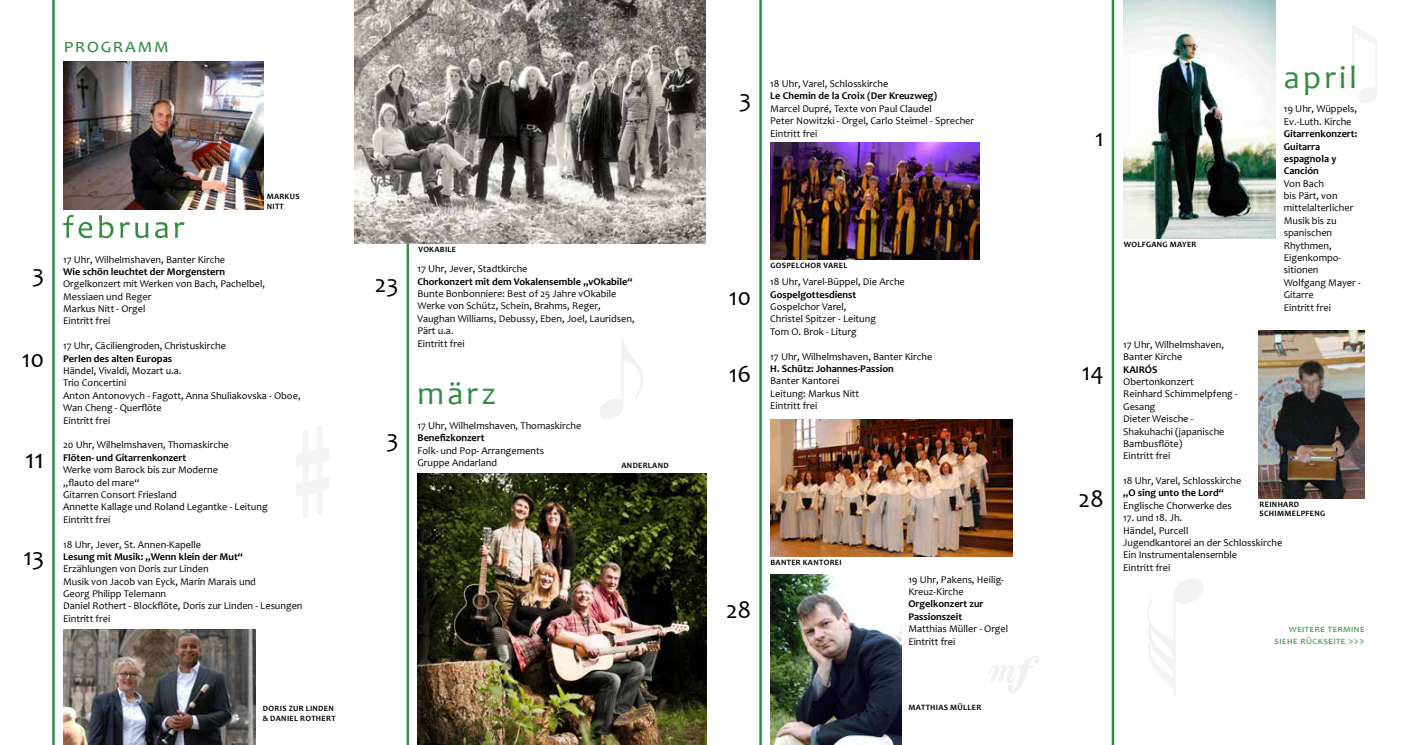
<style>
.page{position:relative;width:1407px;height:745px;background:#fff}
.page>*{position:absolute;margin:0;border:0;box-sizing:border-box;transform-origin:0 0}
.t1{font:32.5px "Candara";color:#348b41}
.t2{font:27.5px "Candara";color:#000}
.t3{font:25px "Candara";color:#000}
.t4{font:19.5px "Candara";color:#348b41}
.t5{font:10.25px/12.4px "Candara";color:#000}
.t6{font:700 10.25px/12.4px "Candara";color:#000}
.t7{font:10px/11.2px "Candara";letter-spacing:.05em;color:#348b41;text-align:right}
.t8{font:700 8.12px/9.8px "Candara";letter-spacing:.04em;color:#000}
</style>
<div class="page">
<hr style="left:759px;top:0;width:3px;height:744px;background:#348b41">
<svg style="left:63px;top:215px;width:122px;height:23px"></svg>
<hr style="left:52px;top:0;width:3px;height:744px;background:#348b41">
<hr style="left:406px;top:0;width:3px;height:744px;background:#348b41">
<svg style="left:296px;top:426px;width:33px;height:91px"></svg>
<hr style="left:1111px;top:0;width:3px;height:744px;background:#348b41">
<svg style="left:988px;top:656px;width:51px;height:36px"></svg>
<svg style="left:1335px;top:26px;width:42px;height:77px"></svg>
<img style="left:63px;top:61px;width:201px;height:148px">
<img style="left:63px;top:629px;width:193px;height:115px">
<img style="left:354px;top:0;width:351px;height:243px">
<img style="left:417px;top:473px;width:289px;height:271px">
<img style="left:770px;top:142px;width:210px;height:117px">
<img style="left:770px;top:419px;width:242px;height:137px">
<img style="left:770px;top:574px;width:131px;height:170px">
<img style="left:1123px;top:0;width:153px;height:238px">
<img style="left:1258px;top:331px;width:106px;height:167px">
<svg style="left:1147px;top:579px;width:56px;height:116px"></svg>
<svg style="left:600px;top:339px;width:43px;height:80px"></svg>
<h3 class="t4" style="left:64px;top:33px;width:106px">programm</h3>
<h3 class="t3" style="left:32px;top:258px;width:14px">3</h3>
<h3 class="t3" style="left:22px;top:343px;width:24px">10</h3>
<h2 class="t2" style="left:25px;top:441px;width:21px">11</h2>
<h3 class="t3" style="left:23px;top:541px;width:22px">13</h3>
<p class="t8" style="left:267px;top:191px;width:7px">markus nitt</p>
<p class="t5" style="left:63px;top:253px;width:164px">17 Uhr, Wilhelmshaven, Banter Kirche</p>
<p class="t6" style="left:63px;top:265px;width:164px">Wie schön leuchtet der Morgenstern</p>
<p class="t5" style="left:63px;top:277px;width:203px">Orgelkonzert mit Werken von Bach, Pachelbel,<br>Messiaen und Reger<br>Markus N itt - Orgel<br>Eintritt frei</p>
<p class="t5" style="left:63px;top:339px;width:164px">17 Uhr, Cäciliengroden, Christuskirche</p>
<p class="t6" style="left:63px;top:352px;width:110px">Perlen des alten Europas</p>
<p class="t5" style="left:63px;top:364px;width:239px">Händel, Vivaldi, Mozart u.a.<br>Trio Concertini<br>Anton Antonovych - Fagott, Anna Shuliakovska - Oboe,<br>Wan Cheng - Querflöte<br>Eintritt frei</p>
<p class="t5" style="left:63px;top:438px;width:167px">20 Uhr, Wilhelmshaven, Thomaskirche</p>
<p class="t6" style="left:63px;top:451px;width:125px">Flöten‐ und Gitarrenkonzert</p>
<p class="t5" style="left:63px;top:463px;width:206px">Werke vom Barock bis zur Moderne<br>„flauto del mare“<br>Gitarren Consort Friesland<br>Annette Kallage und Roland Legantke - Leitung<br>Eintritt frei</p>
<p class="t5" style="left:63px;top:537px;width:139px">18 Uhr, Jever, St. Annen-Kapelle</p>
<p class="t6" style="left:63px;top:550px;width:181px">Lesung mit Musik: „Wenn klein der Mut“</p>
<p class="t5" style="left:63px;top:562px;width:241px">Erzählungen von Doris zur Linden<br>Musik von Jacob van Eyck, Marin Marais und<br>Georg Philipp Telemann<br>Daniel Rothert - Blockflöte, Doris zur Linden - Lesungen Eintritt frei</p>
<p class="t8" style="left:263px;top:702px;width:11px">Doris</p>
<p class="t8" style="left:289px;top:702px;width:23px">zur Linden</p>
<p class="t8" style="left:263px;top:712px;width:19px">&amp; Danie</p>
<p class="t8" style="left:294px;top:712px;width:18px">l Rothert</p>
<h3 class="t3" style="left:375px;top:268px;width:25px">23</h3>
<h3 class="t3" style="left:386px;top:423px;width:14px">3</h3>
<p class="t8" style="left:418px;top:244px;width:6px">vokabi</p>
<p class="t8" style="left:448px;top:244px;width:9px">le</p>
<p class="t5" style="left:417px;top:262px;width:112px">17 Uhr, Jever, Stadtkirche</p>
<p class="t6" style="left:417px;top:275px;width:216px">Chorkonzert mit dem Vokalensemble „vOkabile“</p>
<p class="t5" style="left:417px;top:287px;width:219px">Bunte Bonbonniere: Best of 25 Jahre vOkabile<br>Werke von Schütz, Schein, Brahms, Reger,<br>Vaughan Williams, Debussy, Eben, Joel, Lauridsen,<br>Pärt u.a.<br>Eintritt frei</p>
<h1 class="t1" style="left:417px;top:373px;width:80px">märz</h1>
<p class="t5" style="left:417px;top:419px;width:165px">17 Uhr, Wilhelmshaven, Thomaskirche</p>
<p class="t6" style="left:417px;top:431px;width:69px">Benefizkonzert</p>
<p class="t5" style="left:417px;top:444px;width:128px">Folk- und Pop- Arrangements<br>Gruppe Andarland</p>
<p class="t8" style="left:621px;top:459px;width:7px">ander</p>
<p class="t8" style="left:648px;top:459px;width:11px">land</p>
<h3 class="t3" style="left:739px;top:83px;width:14px">3</h3>
<p class="t5" style="left:770px;top:77px;width:120px">18 Uhr, Varel, Schlosskirche</p>
<p class="t6" style="left:770px;top:90px;width:168px">Le Chemin de la Croix (Der Kreuzweg)</p>
<p class="t5" style="left:770px;top:102px;width:205px">Marcel Dupré, Texte von Paul Claudel<br>Peter N owitzki - Orgel, Carlo Steimel - Sprecher<br>Eintritt frei</p>
<h3 class="t3" style="left:729px;top:280px;width:24px">10</h3>
<h3 class="t3" style="left:729px;top:358px;width:24px">16</h3>
<p class="t8" style="left:770px;top:260px;width:6px">gospe</p>
<p class="t8" style="left:796px;top:260px;width:16px">lchor</p>
<p class="t8" style="left:823px;top:260px;width:6px">vare</p>
<p class="t8" style="left:843px;top:260px;width:5px">l</p>
<p class="t5" style="left:770px;top:275px;width:136px">18 Uhr, Varel-Büppel, Die Arche</p>
<p class="t6" style="left:770px;top:288px;width:88px">Gospelgottesdienst</p>
<p class="t5" style="left:770px;top:300px;width:107px">Gospelchor Varel,<br>Christel Spitzer - Leitung<br>Tom O. Brok - Liturg</p>
<p class="t5" style="left:770px;top:350px;width:164px">17 Uhr, Wilhelmshaven, Banter Kirche</p>
<p class="t6" style="left:770px;top:362px;width:125px">H. Schütz: Johannes-Passion</p>
<p class="t5" style="left:770px;top:374px;width:91px">Banter Kantorei<br>Leitung: Markus N itt<br>Eintritt frei</p>
<h3 class="t3" style="left:726px;top:593px;width:27px">28</h3>
<p class="t8" style="left:770px;top:557px;width:6px">banter</p>
<p class="t8" style="left:803px;top:557px;width:6px">kantorei</p>
<p class="t5" style="left:908px;top:572px;width:97px">19 Uhr, Pakens, H eilig-<br>Kreuz-Kirche</p>
<p class="t6" style="left:908px;top:597px;width:77px">Orgelkonzert zur<br>Passionszeit</p>
<p class="t5" style="left:908px;top:622px;width:101px">Matthias Müller - Orgel<br>Eintritt frei</p>
<p class="t8" style="left:908px;top:702px;width:6px">matthias</p>
<p class="t8" style="left:950px;top:702px;width:27px">müller</p>
<h3 class="t3" style="left:1095px;top:122px;width:10px">1</h3>
<h3 class="t3" style="left:1081px;top:356px;width:24px">14</h3>
<h3 class="t3" style="left:1078px;top:482px;width:27px">28</h3>
<p class="t8" style="left:1123px;top:239px;width:24px">wolfgang</p>
<p class="t8" style="left:1169px;top:239px;width:23px">mayer</p>
<h1 class="t1" style="left:1284px;top:57px;width:75px">april</h1>
<p class="t5" style="left:1284px;top:103px;width:75px">19 Uhr, Wüppels,<br>Ev.-Luth. Kirche</p>
<p class="t6" style="left:1284px;top:127px;width:75px">Gitarrenkonzert:<br>Guitarra espagnola y<br>Canción</p>
<p class="t5" style="left:1284px;top:177px;width:78px">Von Bach<br>bis Pärt, von mittelalterlicher<br>Musik bis zu spanischen<br>Rhythmen,<br>Eigenkompo&shy;sitionen<br>Wolfgang Mayer -<br>Gitarre<br>Eintritt frei</p>
<p class="t5" style="left:1123px;top:338px;width:102px">17 Uhr, Wilhelmshaven,<br>Banter Kirche</p>
<p class="t6" style="left:1123px;top:362px;width:36px">KAIRÓS</p>
<p class="t5" style="left:1123px;top:375px;width:116px">Obertonkonzert<br>Reinhard Schimmelpfeng -<br>Gesang<br>Dieter Weische -<br>Shakuhachi (japanische<br>Bambusflöte)<br>Eintritt frei</p>
<p class="t5" style="left:1123px;top:474px;width:120px">18 Uhr, Varel, Schlosskirche</p>
<p class="t6" style="left:1123px;top:486px;width:102px">„O sing unto the Lord“</p>
<p class="t5" style="left:1123px;top:499px;width:110px">Englische Chorwerke des</p>
<p class="t5" style="left:1123px;top:511px;width:161px">17. und 18. Jh.<br>Händel, Purcell<br>Jugendkantorei an der Schlosskirche<br>Ein I nstrumentalensemble<br>Eintritt frei</p>
<p class="t8" style="left:1259px;top:498px;width:16px">reinhard schimme</p>
<p class="t8" style="left:1296px;top:508px;width:10px">lpfeng</p>
<p class="t7" style="left:1274px;top:623px;width:92px">weitere termine siehe rückseite &gt;&gt;&gt;</p>
</div>
